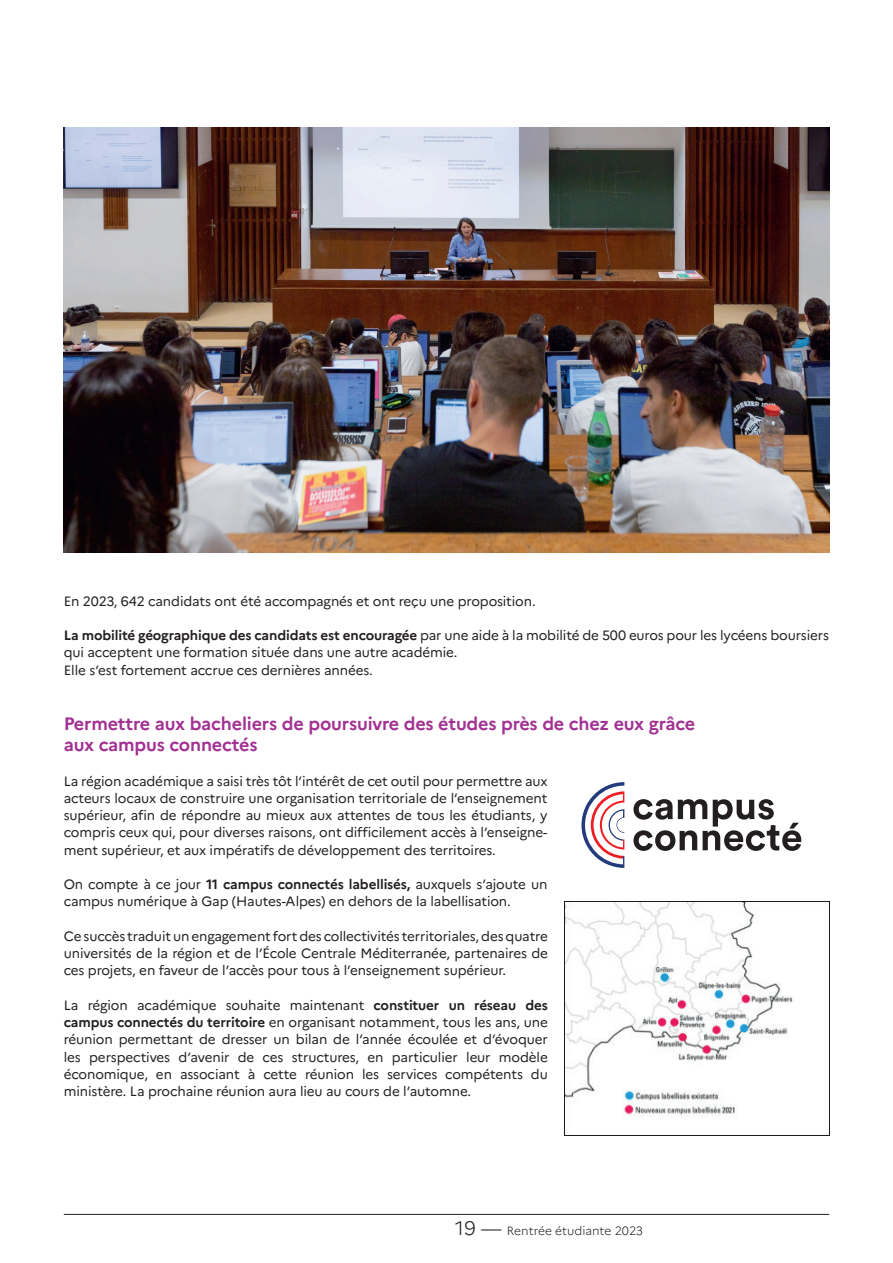
<style>
.page{position:relative;width:893px;height:1263px;background:#fff}
.page>*{position:absolute;margin:0;border:0;box-sizing:border-box;transform-origin:0 0}
.t1{font:700 18px/21px "Marianne";letter-spacing:-.01em;color:#a23193}
.t2{font:13.5px/17.2px "Marianne";letter-spacing:-.01em;color:#231f20;text-align:justify}
.t3{font:300 12px "Marianne";color:#231f20}
.s1{font-weight:700}
.s2{font-size:19.5px}
</style>
<div class="page">
<img style="left:64px;top:128px;width:765px;height:425px">
<img style="left:565px;top:901px;width:264px;height:234px">
<svg style="left:633px;top:799px;width:168px;height:52px"></svg>
<svg style="left:581px;top:782px;width:43px;height:86px"></svg>
<hr style="left:64px;top:1214px;width:765px;height:1px;background:#231f20">
<p class="t2" style="left:64px;top:592px;width:473px">En 2023, 642 candidats ont été accompagnés et ont reçu une proposition.</p>
<p class="t2" style="left:64px;top:627px;width:767px;text-align:left"><span class="s1">La mobilité géographique des candidats est encouragée</span> par une aide à la mobilité de 500 euros pour les lycéens boursiers qui acceptent une formation située dans une autre académie.<br>Elle s’est fortement accrue ces dernières années.</p>
<h1 class="t1" style="left:64px;top:713px;width:633px">Permettre aux bacheliers de poursuivre des études près de chez eux grâce aux campus connectés</h1>
<p class="t2" style="left:64px;top:772px;width:485px">La région académique a saisi très tôt l’intérêt de cet outil pour permettre aux acteurs locaux de construire une organisation territoriale de l’enseignement supérieur, afin de répondre au mieux aux attentes de tous les étudiants, y compris ceux qui, pour diverses raisons, ont difficilement accès à l’enseigne&shy;ment supérieur, et aux impératifs de développement des territoires.</p>
<p class="t2" style="left:64px;top:875px;width:485px">On compte à ce jour <span class="s1">11 campus connectés labellisés,</span> auxquels s’ajoute un campus numérique à Gap (Hautes-Alpes) en dehors de la labellisation.</p>
<p class="t2" style="left:64px;top:927px;width:486px">Ce succès traduit un engagement fort des collectivités territoriales, des quatre universités de la région et de l’École Centrale Méditerranée, partenaires de ces projets, en faveur de l’accès pour tous à l’enseignement supérieur.</p>
<p class="t2" style="left:64px;top:996px;width:486px">La région académique souhaite maintenant <span class="s1">constituer un réseau des campus connectés du territoire</span> en organisant notamment, tous les ans, une réunion permettant de dresser un bilan de l’année écoulée et d’évoquer les perspectives d’avenir de ces structures, en particulier leur modèle économique, en associant à cette réunion les services compétents du ministère. La prochaine réunion aura lieu au cours de l’automne.</p>
<p class="t3" style="left:455px;top:1223px;width:190px"><span class="s2">19 —</span> Rentrée étudiante 2023</p>
</div>
